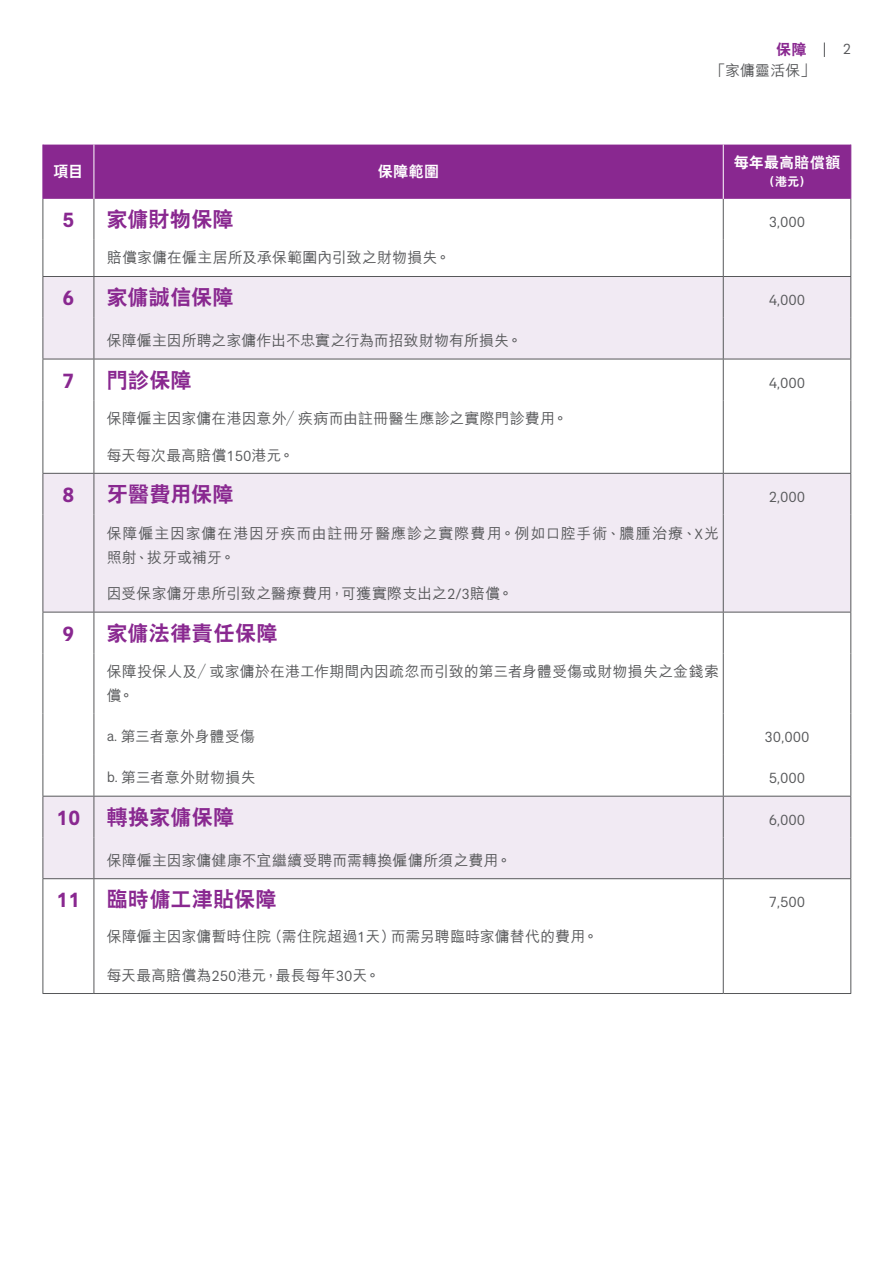
<style>
.page{position:relative;width:893px;height:1263px;background:#fff}
.page>*{position:absolute;margin:0;border:0;box-sizing:border-box;transform-origin:0 0}
.t1{font:800 21px "C Hei 2 HK";letter-spacing:.02em;color:#892890}
.t2{font:700 21px "AIA Everest";color:#892890}
.t3{font:500 15px/24px "M Hei HK";letter-spacing:.01em;color:#57585a}
.t4{font:500 15px/24px "M Hei HK";letter-spacing:.055em;color:#57585a}
.t5{font:15px "AIA Everest";color:#57585a}
.t6{font:500 15px "M Hei HK";letter-spacing:-.015em;color:#57585a}
.t7{font:800 15px "C Hei 2 HK";letter-spacing:.015em;color:#fff}
.t8{font:800 15px "C Hei 2 HK";color:#892890}
.t9{font:800 12px "C Hei 2 HK";color:#fff}
.s1{font-family:"AIA Everest";font-weight:400}
</style>
<div class="page">
<div style="left:44px;top:145px;width:806px;height:54px;background:#892890"></div>
<svg style="left:44px;top:277px;width:806px;height:601px;fill:#f1eaf3"></svg>
<hr style="left:43px;top:199px;width:1px;height:41px;background:#57585a">
<hr style="left:94px;top:199px;width:1px;height:41px;background:#57585a">
<hr style="left:723px;top:199px;width:1px;height:41px;background:#57585a">
<hr style="left:850px;top:199px;width:1px;height:41px;background:#57585a">
<hr style="left:43px;top:240px;width:1px;height:36px;background:#57585a">
<hr style="left:94px;top:240px;width:1px;height:36px;background:#57585a">
<hr style="left:723px;top:240px;width:1px;height:36px;background:#57585a">
<hr style="left:850px;top:240px;width:1px;height:36px;background:#57585a">
<hr style="left:43px;top:276px;width:51px;height:1px;background:#57585a">
<hr style="left:43px;top:277px;width:1px;height:41px;background:#57585a">
<hr style="left:94px;top:276px;width:629px;height:1px;background:#57585a">
<hr style="left:94px;top:277px;width:1px;height:41px;background:#57585a">
<hr style="left:723px;top:276px;width:128px;height:1px;background:#57585a">
<hr style="left:723px;top:277px;width:1px;height:41px;background:#57585a">
<hr style="left:850px;top:277px;width:1px;height:41px;background:#57585a">
<hr style="left:43px;top:318px;width:1px;height:41px;background:#57585a">
<hr style="left:94px;top:318px;width:1px;height:41px;background:#57585a">
<hr style="left:723px;top:318px;width:1px;height:41px;background:#57585a">
<hr style="left:850px;top:318px;width:1px;height:41px;background:#57585a">
<hr style="left:43px;top:359px;width:51px;height:1px;background:#57585a">
<hr style="left:43px;top:359px;width:1px;height:41px;background:#57585a">
<hr style="left:94px;top:359px;width:629px;height:1px;background:#57585a">
<hr style="left:94px;top:359px;width:1px;height:41px;background:#57585a">
<hr style="left:723px;top:359px;width:128px;height:1px;background:#57585a">
<hr style="left:723px;top:359px;width:1px;height:41px;background:#57585a">
<hr style="left:850px;top:359px;width:1px;height:41px;background:#57585a">
<hr style="left:43px;top:400px;width:1px;height:73px;background:#57585a">
<hr style="left:94px;top:400px;width:1px;height:73px;background:#57585a">
<hr style="left:723px;top:400px;width:1px;height:73px;background:#57585a">
<hr style="left:850px;top:400px;width:1px;height:73px;background:#57585a">
<hr style="left:94px;top:474px;width:1px;height:41px;background:#57585a">
<hr style="left:723px;top:474px;width:1px;height:41px;background:#57585a">
<hr style="left:94px;top:515px;width:1px;height:97px;background:#57585a">
<hr style="left:723px;top:515px;width:1px;height:97px;background:#57585a">
<hr style="left:43px;top:612px;width:51px;height:1px;background:#57585a">
<hr style="left:43px;top:612px;width:1px;height:41px;background:#57585a">
<hr style="left:94px;top:612px;width:629px;height:1px;background:#57585a">
<hr style="left:94px;top:612px;width:1px;height:41px;background:#57585a">
<hr style="left:723px;top:612px;width:128px;height:1px;background:#57585a">
<hr style="left:723px;top:612px;width:1px;height:41px;background:#57585a">
<hr style="left:850px;top:612px;width:1px;height:41px;background:#57585a">
<hr style="left:43px;top:653px;width:1px;height:61px;background:#57585a">
<hr style="left:94px;top:653px;width:1px;height:61px;background:#57585a">
<hr style="left:723px;top:653px;width:1px;height:61px;background:#57585a">
<hr style="left:850px;top:653px;width:1px;height:61px;background:#57585a">
<hr style="left:43px;top:714px;width:1px;height:41px;background:#57585a">
<hr style="left:94px;top:714px;width:1px;height:41px;background:#57585a">
<hr style="left:723px;top:714px;width:1px;height:41px;background:#57585a">
<hr style="left:850px;top:714px;width:1px;height:41px;background:#57585a">
<hr style="left:43px;top:755px;width:1px;height:41px;background:#57585a">
<hr style="left:94px;top:755px;width:1px;height:41px;background:#57585a">
<hr style="left:723px;top:755px;width:1px;height:41px;background:#57585a">
<hr style="left:850px;top:755px;width:1px;height:41px;background:#57585a">
<hr style="left:43px;top:796px;width:1px;height:41px;background:#57585a">
<hr style="left:94px;top:796px;width:1px;height:41px;background:#57585a">
<hr style="left:723px;top:796px;width:1px;height:41px;background:#57585a">
<hr style="left:850px;top:796px;width:1px;height:41px;background:#57585a">
<hr style="left:43px;top:837px;width:1px;height:41px;background:#57585a">
<hr style="left:94px;top:837px;width:1px;height:41px;background:#57585a">
<hr style="left:723px;top:837px;width:1px;height:41px;background:#57585a">
<hr style="left:850px;top:837px;width:1px;height:41px;background:#57585a">
<hr style="left:43px;top:878px;width:51px;height:1px;background:#57585a">
<hr style="left:43px;top:879px;width:1px;height:41px;background:#57585a">
<hr style="left:94px;top:878px;width:629px;height:1px;background:#57585a">
<hr style="left:94px;top:879px;width:1px;height:41px;background:#57585a">
<hr style="left:723px;top:878px;width:128px;height:1px;background:#57585a">
<hr style="left:723px;top:879px;width:1px;height:41px;background:#57585a">
<hr style="left:850px;top:879px;width:1px;height:41px;background:#57585a">
<hr style="left:43px;top:920px;width:1px;height:73px;background:#57585a">
<hr style="left:94px;top:920px;width:1px;height:73px;background:#57585a">
<hr style="left:723px;top:920px;width:1px;height:73px;background:#57585a">
<hr style="left:850px;top:920px;width:1px;height:73px;background:#57585a">
<hr style="left:43px;top:145px;width:1px;height:54px;background:#892890">
<hr style="left:850px;top:145px;width:1px;height:54px;background:#892890">
<hr style="left:94px;top:145px;width:1px;height:54px;background:#fff">
<hr style="left:723px;top:145px;width:1px;height:54px;background:#fff">
<hr style="left:43px;top:515px;width:1px;height:97px;background:#57585a">
<hr style="left:850px;top:515px;width:1px;height:97px;background:#57585a">
<hr style="left:43px;top:474px;width:1px;height:41px;background:#57585a">
<hr style="left:850px;top:474px;width:1px;height:41px;background:#57585a">
<hr style="left:43px;top:473px;width:51px;height:1px;background:#57585a">
<hr style="left:94px;top:473px;width:629px;height:1px;background:#57585a">
<hr style="left:723px;top:473px;width:128px;height:1px;background:#57585a">
<hr style="left:43px;top:796px;width:51px;height:1px;background:#57585a">
<hr style="left:94px;top:796px;width:629px;height:1px;background:#57585a">
<hr style="left:723px;top:796px;width:128px;height:1px;background:#57585a">
<hr style="left:43px;top:993px;width:51px;height:1px;background:#57585a">
<hr style="left:94px;top:993px;width:629px;height:1px;background:#57585a">
<hr style="left:723px;top:993px;width:128px;height:1px;background:#57585a">
<svg style="left:824px;top:43px;width:1px;height:14px"></svg>
<p class="t7" style="left:54px;top:164px;width:31px">項目</p>
<p class="t7" style="left:378px;top:164px;width:63px">保障範圍</p>
<p class="t8" style="left:776px;top:42px;width:32px">保障</p>
<p class="t3" style="left:711px;top:58px;width:106px">「家傭靈活保」</p>
<p class="t5" style="left:843px;top:40px;width:10px">2</p>
<p class="t7" style="left:734px;top:155px;width:108px">每年最高賠償額</p>
<p class="t9" style="left:763px;top:176px;width:49px">（港元）</p>
<h1 class="t2" style="left:63px;top:207px;width:13px">5</h1>
<h1 class="t1" style="left:107px;top:209px;width:129px">家傭財物保障</h1>
<p class="t5" style="left:769px;top:213px;width:38px">3,000</p>
<p class="t3" style="left:107px;top:244px;width:345px">賠償家傭在僱主居所及承保範圍內引致之財物損失。</p>
<h1 class="t2" style="left:63px;top:286px;width:13px">6</h1>
<h1 class="t1" style="left:107px;top:287px;width:129px">家傭誠信保障</h1>
<p class="t5" style="left:769px;top:291px;width:38px">4,000</p>
<p class="t3" style="left:107px;top:327px;width:417px">保障僱主因所聘之家傭作出不忠實之行為而招致財物有所損失。</p>
<h1 class="t2" style="left:63px;top:368px;width:13px">7</h1>
<h1 class="t1" style="left:107px;top:369px;width:87px">門診保障</h1>
<p class="t5" style="left:769px;top:374px;width:38px">4,000</p>
<p class="t3" style="left:107px;top:405px;width:463px">保障僱主因家傭在港因意外／疾病而由註冊醫生應診之實際門診費用。</p>
<p class="t6" style="left:107px;top:444px;width:189px">每天每次最高賠償<span class="s1">150</span>港元。</p>
<h1 class="t2" style="left:63px;top:482px;width:13px">8</h1>
<h1 class="t1" style="left:107px;top:483px;width:129px">牙醫費用保障</h1>
<p class="t5" style="left:769px;top:488px;width:38px">2,000</p>
<p class="t4" style="left:107px;top:520px;width:614px">保障僱主因家傭在港因牙疾而由註冊牙醫應診之實際費用。例如口腔手術、膿腫治療、<span class="s1">X</span>光照射、拔牙或補牙。</p>
<p class="t3" style="left:107px;top:580px;width:408px">因受保家傭牙患所引致之醫療費用，可獲實際支出之<span class="s1">2/3</span>賠償。</p>
<h1 class="t2" style="left:63px;top:621px;width:13px">9</h1>
<h1 class="t1" style="left:107px;top:622px;width:173px">家傭法律責任保障</h1>
<p class="t3" style="left:107px;top:658px;width:614px">保障投保人及／或家傭於在港工作期間內因疏忽而引致的第三者身體受傷或財物損失之金錢索償。</p>
<p class="t3" style="left:107px;top:723px;width:150px"><span class="s1">a.</span> 第三者意外身體受傷</p>
<p class="t5" style="left:765px;top:728px;width:46px">30,000</p>
<p class="t3" style="left:107px;top:765px;width:150px"><span class="s1">b.</span> 第三者意外財物損失</p>
<p class="t5" style="left:769px;top:770px;width:38px">5,000</p>
<h1 class="t2" style="left:57px;top:805px;width:25px">10</h1>
<h1 class="t1" style="left:107px;top:806px;width:129px">轉換家傭保障</h1>
<p class="t5" style="left:769px;top:811px;width:38px">6,000</p>
<p class="t3" style="left:107px;top:847px;width:406px">保障僱主因家傭健康不宜繼續受聘而需轉換僱傭所須之費用。</p>
<h1 class="t2" style="left:57px;top:888px;width:25px">11</h1>
<h1 class="t1" style="left:107px;top:889px;width:172px">臨時傭工津貼保障</h1>
<p class="t5" style="left:769px;top:893px;width:38px">7,500</p>
<p class="t3" style="left:107px;top:924px;width:493px">保障僱主因家傭暫時住院（需住院超過<span class="s1">1</span>天）而需另聘臨時家傭替代的費用。</p>
<p class="t3" style="left:107px;top:962px;width:275px">每天最高賠償為<span class="s1">250</span>港元，最長每年<span class="s1">30</span>天。</p>
</div>
